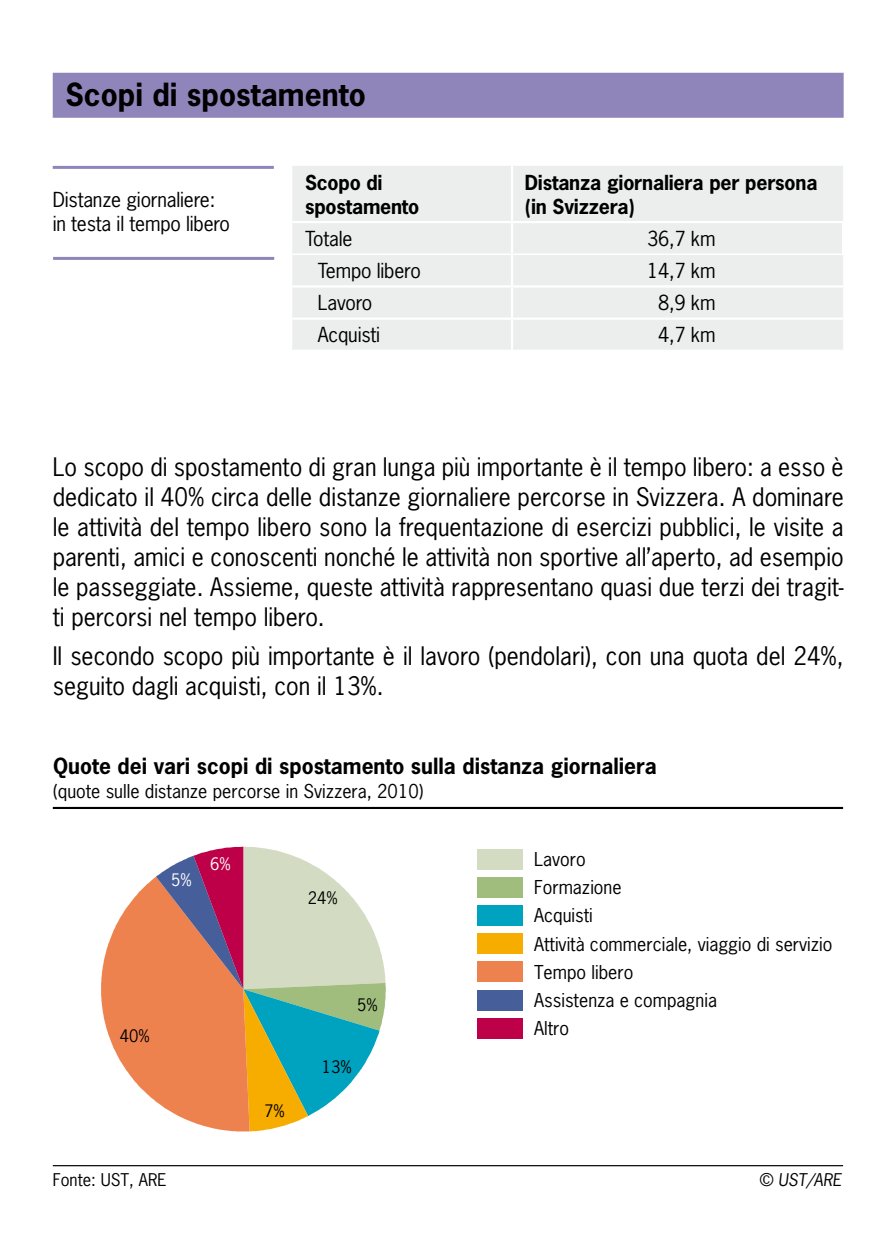
<style>
.page{position:relative;width:893px;height:1259px;background:#fff}
.page>*{position:absolute;margin:0;border:0;box-sizing:border-box;transform-origin:0 0}
.t1{font:700 30px "News Gothic Std";color:#000}
.t2{font:24px/30px "News Gothic Std";color:#000;text-align:justify}
.t3{font:700 21px "News Gothic Std";color:#000}
.t4{font:19.5px/24px "News Gothic Std";letter-spacing:-.01em;color:#000}
.t5{font:700 19.5px/24px "News Gothic Std";letter-spacing:-.01em;color:#000}
.t6{font:18px/28.2px "News Gothic Std";color:#000}
.t7{font:16.5px "News Gothic Std";color:#000}
.t8{font:italic 16.5px "News Gothic Std";color:#000}
.t9{font:16.2px "News Gothic Std";color:#000}
.t10{font:16.2px "News Gothic Std";color:#fff}
.s1{font-style:normal}
</style>
<div class="page">
<div style="left:53px;top:73px;width:791px;height:45px;background:#9085ba"></div>
<div style="left:292px;top:166px;width:551px;height:184px;background:#eceded"></div>
<hr style="left:511px;top:166px;width:2px;height:55px;background:#fff">
<hr style="left:511px;top:223px;width:2px;height:30px;background:#fff">
<hr style="left:842px;top:223px;width:2px;height:30px;background:#fff">
<hr style="left:511px;top:255px;width:2px;height:30px;background:#fff">
<hr style="left:292px;top:285px;width:220px;height:2px;background:#fff">
<hr style="left:512px;top:285px;width:331px;height:2px;background:#fff">
<hr style="left:511px;top:287px;width:2px;height:30px;background:#fff">
<hr style="left:292px;top:317px;width:220px;height:3px;background:#fff">
<hr style="left:512px;top:317px;width:331px;height:3px;background:#fff">
<hr style="left:511px;top:320px;width:2px;height:30px;background:#fff">
<hr style="left:292px;top:221px;width:220px;height:2px;background:#fff">
<hr style="left:512px;top:221px;width:332px;height:2px;background:#fff">
<hr style="left:292px;top:253px;width:220px;height:2px;background:#fff">
<hr style="left:512px;top:253px;width:332px;height:2px;background:#fff">
<hr style="left:53px;top:166px;width:221px;height:3px;background:#9085ba">
<hr style="left:53px;top:257px;width:221px;height:3px;background:#9085ba">
<hr style="left:53px;top:1165px;width:790px;height:1px;background:#000">
<hr style="left:53px;top:807px;width:790px;height:2px;background:#000">
<svg style="left:101px;top:846px;width:285px;height:285px"></svg>
<div style="left:477px;top:848px;width:46px;height:21px;background:#d3dcc2"></div>
<div style="left:477px;top:877px;width:46px;height:20px;background:#a0bd7d"></div>
<div style="left:477px;top:905px;width:46px;height:21px;background:#00a3bf"></div>
<div style="left:477px;top:933px;width:46px;height:21px;background:#f7ac00"></div>
<div style="left:477px;top:961px;width:46px;height:21px;background:#ee824f"></div>
<div style="left:477px;top:989px;width:46px;height:21px;background:#465e99"></div>
<div style="left:477px;top:1018px;width:46px;height:20px;background:#bd0047"></div>
<p class="t1" style="left:65px;top:75px;width:302px">Scopi di spostamento</p>
<p class="t4" style="left:53px;top:187px;width:179px">Distanze giornaliere: in testa il tempo libero</p>
<p class="t5" style="left:305px;top:170px;width:116px">Scopo di spostamento</p>
<p class="t5" style="left:525px;top:170px;width:294px">Distanza giornaliera per persona (in Svizzera)</p>
<p class="t4" style="left:305px;top:226px;width:49px">Totale</p>
<p class="t4" style="left:647px;top:226px;width:70px">36,7 km</p>
<p class="t4" style="left:318px;top:258px;width:104px">Tempo libero</p>
<p class="t4" style="left:647px;top:258px;width:70px">14,7 km</p>
<p class="t4" style="left:318px;top:291px;width:56px">Lavoro</p>
<p class="t4" style="left:658px;top:291px;width:59px">8,9 km</p>
<p class="t4" style="left:318px;top:323px;width:64px">Acquisti</p>
<p class="t4" style="left:658px;top:323px;width:59px">4,7 km</p>
<p class="t2" style="left:53px;top:452px;width:792px">Lo scopo di spostamento di gran lunga più importante è il tempo libero: a esso è dedicato il 40% circa delle distanze giornaliere percorse in Svizzera. A dominare le attività del tempo libero sono la frequentazione di esercizi pubblici, le visite a parenti, amici e conoscenti nonché le attività non sportive all’aperto, ad esempio le passeggiate. Assieme, queste attività rappresentano quasi due terzi dei tragit&shy;ti percorsi nel tempo libero.</p>
<p class="t2" style="left:53px;top:640px;width:792px">Il secondo scopo più importante è il lavoro (pendolari), con una quota del 24%, seguito dagli acquisti, con il 13%.</p>
<p class="t3" style="left:53px;top:752px;width:605px">Quote dei vari scopi di spostamento sulla distanza giornaliera</p>
<p class="t6" style="left:53px;top:776px;width:372px">(quote sulle distanze percorse in Svizzera, 2010)</p>
<p class="t10" style="left:171px;top:869px;width:22px">5%</p>
<p class="t10" style="left:210px;top:853px;width:22px">6%</p>
<p class="t9" style="left:308px;top:887px;width:31px">24%</p>
<p class="t9" style="left:120px;top:1025px;width:31px">40%</p>
<p class="t7" style="left:53px;top:1169px;width:115px">Fonte: UST, ARE</p>
<p class="t9" style="left:264px;top:1100px;width:22px">7%</p>
<p class="t9" style="left:357px;top:994px;width:22px">5%</p>
<p class="t9" style="left:322px;top:1056px;width:31px">13%</p>
<p class="t6" style="left:534px;top:845px;width:300px">Lavoro<br>Formazione<br>Acquisti<br>Attività commerciale, viaggio di servizio<br>Tempo libero<br>Assistenza e compagnia<br>Altro</p>
<p class="t8" style="left:760px;top:1169px;width:83px"><span class="s1">©</span> UST/ARE</p>
</div>
